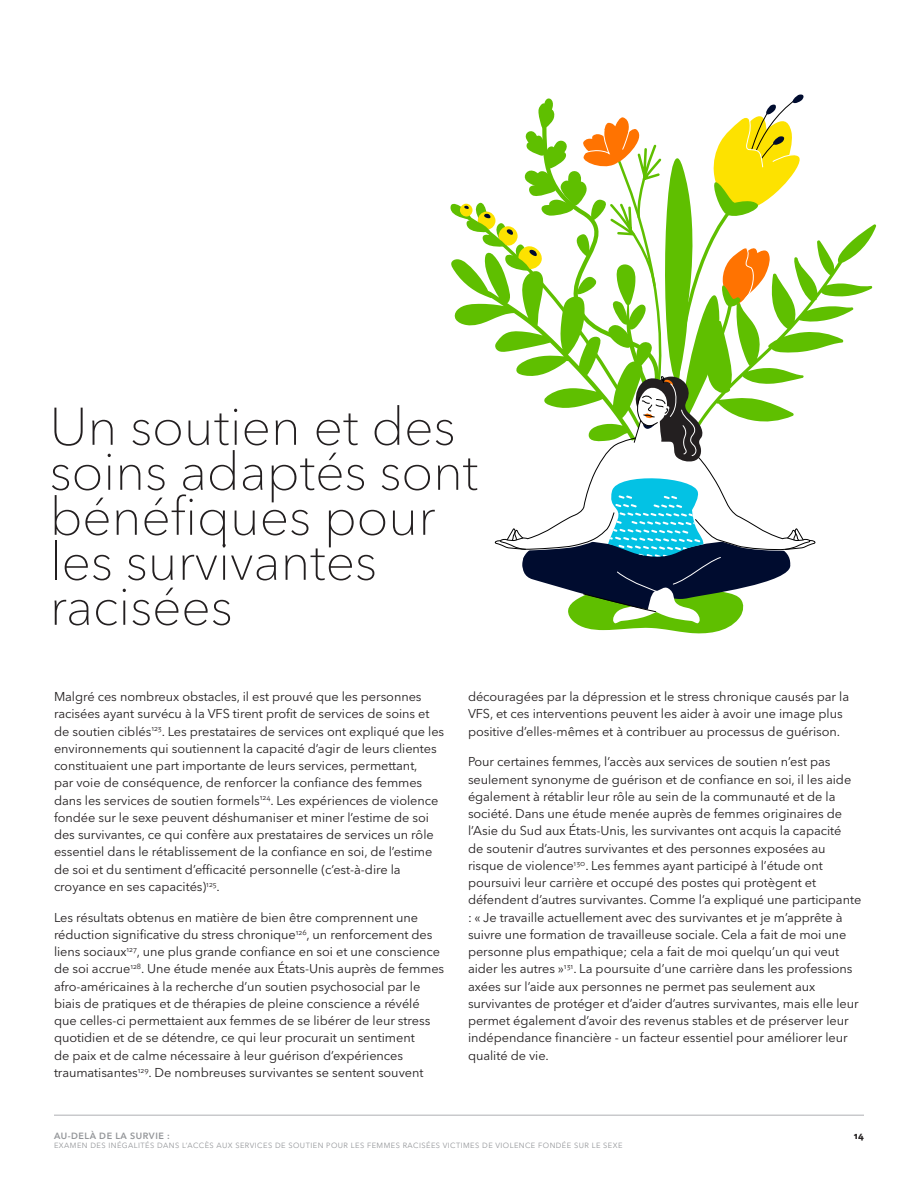
<style>
.page{position:relative;width:918px;height:1188px;background:#fff}
.page>*{position:absolute;margin:0;border:0;box-sizing:border-box;transform-origin:0 0}
.t1{font:100 52.5px/45px "Avenir Next LT Pro";letter-spacing:-.005em;color:#231f20}
.t2{font:12.75px/17.2px "Avenir Next LT Pro";letter-spacing:-.005em;color:#231f20}
.t3{font:600 9px "Avenir Next LT Pro";letter-spacing:.06em;color:#949699}
.t4{font:700 9px "Avenir Next LT Pro";color:#231f20}
.t5{font:7.5px "Avenir Next LT Pro";letter-spacing:.06em;color:#949699}
</style>
<div class="page">
<hr style="left:54px;top:1115px;width:810px;height:1px;background:#aeafb3">
<svg style="left:450px;top:95px;width:427px;height:539px"></svg>
<p class="t1" style="left:50px;top:404px;width:430px">Un soutien et des soins adaptés sont bénéfiques pour les survivantes racisées</p>
<p class="t2" style="left:54px;top:688px;width:392px">Malgré ces nombreux obstacles, il est prouvé que les personnes racisées ayant survécu à la VFS tirent profit de services de soins et de soutien ciblés<sup>123</sup>. Les prestataires de services ont expliqué que les environnements qui soutiennent la capacité d’agir de leurs clientes constituaient une part importante de leurs services, permettant,<br>par voie de conséquence, de renforcer la confiance des femmes dans les services de soutien formels<sup>124</sup>. Les expériences de violence fondée sur le sexe peuvent déshumaniser et miner l’estime de soi des survivantes, ce qui confère aux prestataires de services un rôle essentiel dans le rétablissement de la confiance en soi, de l’estime de soi et du sentiment d’efficacité personnelle (c’est-à-dire la croyance en ses capacités)<sup>125</sup>.</p>
<p class="t2" style="left:54px;top:909px;width:392px">Les résultats obtenus en matière de bien être comprennent une réduction significative du stress chronique<sup>126</sup>, un renforcement des liens sociaux<sup>127</sup>, une plus grande confiance en soi et une conscience de soi accrue<sup>128</sup>. Une étude menée aux États-Unis auprès de femmes afro-américaines à la recherche d’un soutien psychosocial par le biais de pratiques et de thérapies de pleine conscience a révélé que celles-ci permettaient aux femmes de se libérer de leur stress quotidien et de se détendre, ce qui leur procurait un sentiment<br>de paix et de calme nécessaire à leur guérison d’expériences traumatisantes<sup>129</sup>. De nombreuses survivantes se sentent souvent</p>
<p class="t2" style="left:468px;top:688px;width:383px">découragées par la dépression et le stress chronique causés par la<br>VFS, et ces interventions peuvent les aider à avoir une image plus positive d’elles-mêmes et à contribuer au processus de guérison.</p>
<p class="t2" style="left:468px;top:753px;width:395px">Pour certaines femmes, l’accès aux services de soutien n’est pas seulement synonyme de guérison et de confiance en soi, il les aide également à rétablir leur rôle au sein de la communauté et de la société. Dans une étude menée auprès de femmes originaires de l’Asie du Sud aux États-Unis, les survivantes ont acquis la capacité<br>de soutenir d’autres survivantes et des personnes exposées au risque de violence<sup>130</sup>. Les femmes ayant participé à l’étude ont poursuivi leur carrière et occupé des postes qui protègent et défendent d’autres survivantes. Comme l’a expliqué une participante : « Je travaille actuellement avec des survivantes et je m’apprête à suivre une formation de travailleuse sociale. Cela a fait de moi une personne plus empathique; cela a fait de moi quelqu’un qui veut aider les autres »<sup>131</sup>. La poursuite d’une carrière dans les professions axées sur l’aide aux personnes ne permet pas seulement aux survivantes de protéger et d’aider d’autres survivantes, mais elle leur permet également d’avoir des revenus stables et de préserver leur indépendance financière - un facteur essentiel pour améliorer leur qualité de vie.</p>
<p class="t3" style="left:54px;top:1130px;width:117px">AU-DELÀ DE LA SURVIE :</p>
<p class="t5" style="left:54px;top:1141px;width:570px">EXAMEN DES INÉGALITÉS DANS L’ACCÈS AUX SERVICES DE SOUTIEN POUR LES FEMMES RACISÉES VICTIMES DE VIOLENCE FONDÉE SUR LE SEXE</p>
<p class="t4" style="left:854px;top:1130px;width:12px">14</p>
</div>
